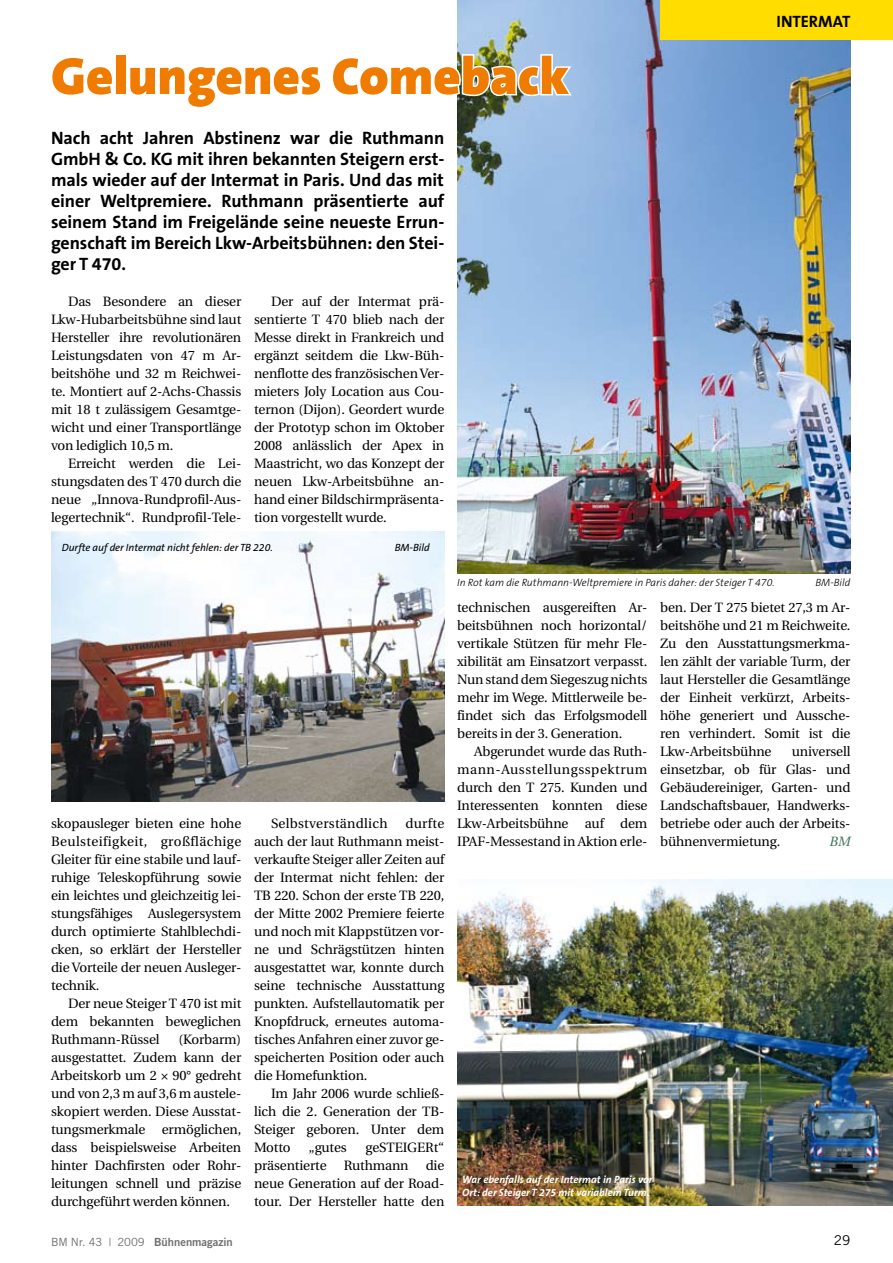
<style>
.page{position:relative;width:893px;height:1263px;background:#fff}
.page>*{position:absolute;margin:0;border:0;box-sizing:border-box;transform-origin:0 0}
.t1{font:900 52.5px "The Sans B9";color:#ef7c00}
.t2{font:700 18px/21px "The Sans B7";letter-spacing:-.005em;color:#000;text-align:justify}
.t3{font:700 16.5px "The Sans B7";color:#000}
.t4{font:13.5px/18px "Utopia";letter-spacing:-.01em;color:#000;text-align:justify}
.t5{font:13.5px "Utopia";letter-spacing:.02em;color:#000}
.t6{font:13.5px "Trade Gothic";color:#000}
.t7{font:italic 13.5px "Utopia";color:#3f765e}
.t8{font:11.25px "Trade Gothic Bold Two";color:#6f6f6e}
.t9{font:italic 700 10.5px/12.3px "The Sans B7";color:#fff}
.t10{font:italic 300 10.5px "The Sans B3";color:#000}
.t11{font:italic 10.5px "The Sans B5 Plain";letter-spacing:-.005em;color:#000}
.s1{font-family:"Trade Gothic"}
</style>
<div class="page">
<img style="left:457px;top:0;width:393px;height:574px">
<div style="left:660px;top:0;width:233px;height:39px;background:#fd0"></div>
<img style="left:457px;top:53px;width:117px;height:45px">
<img style="left:51px;top:531px;width:393px;height:270px">
<img style="left:457px;top:879px;width:436px;height:327px">
<h1 class="t1" style="left:51px;top:48px;width:519px">Gelungenes Comeback</h1>
<p class="t2" style="left:51px;top:128px;width:395px">Nach acht Jahren Abstinenz war die Ruthmann GmbH &amp; Co. KG mit ihren bekannten Steigern erst&shy;mals wieder auf der Intermat in Paris. Und das mit einer Weltpremiere. Ruthmann präsentierte auf seinem Stand im Freigelände seine neueste Errun&shy;genschaft im Bereich Lkw-Arbeitsbühnen: den Stei&shy;ger T 470.</p>
<p class="t4" style="left:51px;top:293px;width:192px;text-indent:17px">Das Besondere an dieser Lkw-Hubarbeitsbühne sind laut Hersteller ihre revolutionären Leistungsdaten von 47 m Ar&shy;beitshöhe und 32 m Reichwei&shy;te. Montiert auf 2-Achs-Chassis mit 18 t zulässigem Gesamtge&shy;wicht und einer Transportlänge von lediglich 10,5 m.</p>
<p class="t4" style="left:51px;top:455px;width:192px;text-indent:17px">Erreicht werden die Lei&shy;stungsdaten des T 470 durch die neue „Innova-Rundprofil-Aus&shy;legertechnik“. Rundprofil-Tele-</p>
<p class="t4" style="left:254px;top:293px;width:192px;text-indent:17px">Der auf der Intermat prä&shy;sentierte T 470 blieb nach der Messe direkt in Frankreich und ergänzt seitdem die Lkw-Büh&shy;nenflotte des französischen Ver&shy;mieters Joly Location aus Cou&shy;ternon (Dijon). Geordert wurde der Prototyp schon im Oktober 2008 anlässlich der Apex in Maastricht, wo das Konzept der neuen Lkw-Arbeitsbühne an&shy;hand einer Bildschirmpräsenta&shy;tion vorgestellt wurde.</p>
<p class="t11" style="left:62px;top:541px;width:212px">Durfte auf der Intermat nicht fehlen: der TB 220.</p>
<p class="t11" style="left:395px;top:541px;width:36px">BM-Bild</p>
<p class="t3" style="left:776px;top:13px;width:16px">Intermat</p>
<p class="t4" style="left:51px;top:815px;width:192px">skopausleger bieten eine hohe Beulsteifigkeit, großflächige Gleiter für eine stabile und lauf&shy;ruhige Teleskopführung sowie ein leichtes und gleichzeitig lei&shy;stungsfähiges Auslegersystem durch optimierte Stahlblechdi&shy;cken, so erklärt der Hersteller die Vorteile der neuen Ausleger&shy;technik.</p>
<p class="t4" style="left:51px;top:995px;width:192px;text-indent:17px">Der neue Steiger T 470 ist mit dem bekannten beweglichen Ruthmann-Rüssel</p>
<p class="t4" style="left:51px;top:1031px;width:192px;text-indent:127px">(Korbarm) ausgestattet. Zudem kann der Arbeitskorb um 2 × 90° gedreht und von 2,3 m auf 3,6 m austele&shy;skopiert werden. Diese Ausstat&shy;tungsmerkmale ermöglichen, dass beispielsweise Arbeiten hinter Dachfirsten oder Rohr&shy;leitungen schnell und präzise durchgeführt werden können.</p>
<p class="t4" style="left:254px;top:814px;width:192px;text-indent:151px">durfte auch der laut Ruthmann meist&shy;verkaufte Steiger aller Zeiten auf der Intermat nicht fehlen: der TB 220. Schon der erste TB 220, der Mitte 2002 Premiere feierte und noch mit Klappstützen vor&shy;ne und Schrägstützen hinten ausgestattet war, konnte durch seine technische Ausstattung punkten. Aufstellautomatik per Knopfdruck, erneutes automa&shy;tisches Anfahren einer zuvor ge&shy;speicherten Position oder auch die Homefunktion.</p>
<p class="t4" style="left:254px;top:1084px;width:192px;text-indent:17px">Im Jahr 2006 wurde schließ&shy;lich die 2. Generation der TB-Steiger geboren. Unter dem Motto</p>
<p class="t5" style="left:271px;top:816px;width:118px">Selbstverständlich</p>
<p class="t4" style="left:309px;top:1138px;width:40px">„gutes</p>
<p class="t4" style="left:366px;top:1138px;width:80px">geSTEIGERt“</p>
<p class="t4" style="left:254px;top:1156px;width:74px">präsentierte</p>
<p class="t4" style="left:344px;top:1156px;width:66px">Ruthmann</p>
<p class="t4" style="left:254px;top:1156px;width:192px;text-indent:172px">die neue Generation auf der Road&shy;tour. Der Hersteller hatte den</p>
<p class="t10" style="left:457px;top:577px;width:319px">In Rot kam die Ruthmann-Weltpremiere in Paris daher: der Steiger T 470.</p>
<p class="t10" style="left:815px;top:577px;width:37px">BM-Bild</p>
<p class="t4" style="left:457px;top:598px;width:192px">technischen ausgereiften Ar&shy;beitsbühnen noch horizontal/ vertikale Stützen für mehr Fle&shy;xibilität am Einsatzort verpasst.<br>Nun stand dem Siegeszug nichts mehr im Wege. Mittlerweile be&shy;findet sich das Erfolgsmodell bereits in der 3. Generation.</p>
<p class="t4" style="left:457px;top:742px;width:192px;text-indent:17px">Abgerundet wurde das Ruth&shy;mann-Ausstellungsspektrum durch den T 275. Kunden und Interessenten konnten diese Lkw-Arbeitsbühne auf dem IPAF-Messestand in Aktion erle-</p>
<p class="t4" style="left:660px;top:598px;width:192px">ben. Der T 275 bietet 27,3 m Ar&shy;beitshöhe und 21 m Reichweite.<br>Zu den Ausstattungsmerkma&shy;len zählt der variable Turm, der laut Hersteller die Gesamtlänge der Einheit verkürzt, Arbeits&shy;höhe generiert und Aussche&shy;ren verhindert. Somit ist die Lkw-Arbeitsbühne</p>
<p class="t4" style="left:660px;top:742px;width:192px;text-indent:132px">universell einsetzbar, ob für Glas- und Gebäudereiniger, Garten- und Landschaftsbauer, Handwerks&shy;betriebe oder auch der Arbeits&shy;bühnenvermietung.</p>
<p class="t7" style="left:829px;top:834px;width:22px">BM</p>
<p class="t9" style="left:462px;top:1174px;width:192px">War ebenfalls auf der Intermat in Paris vor<br>Ort: der Steiger T 275 mit variablem Turm.</p>
<p class="t8" style="left:51px;top:1235px;width:183px"><span class="s1">BM Nr. 43 | 2009</span> Bühnenmagazin</p>
<p class="t6" style="left:834px;top:1232px;width:18px">29</p>
</div>
